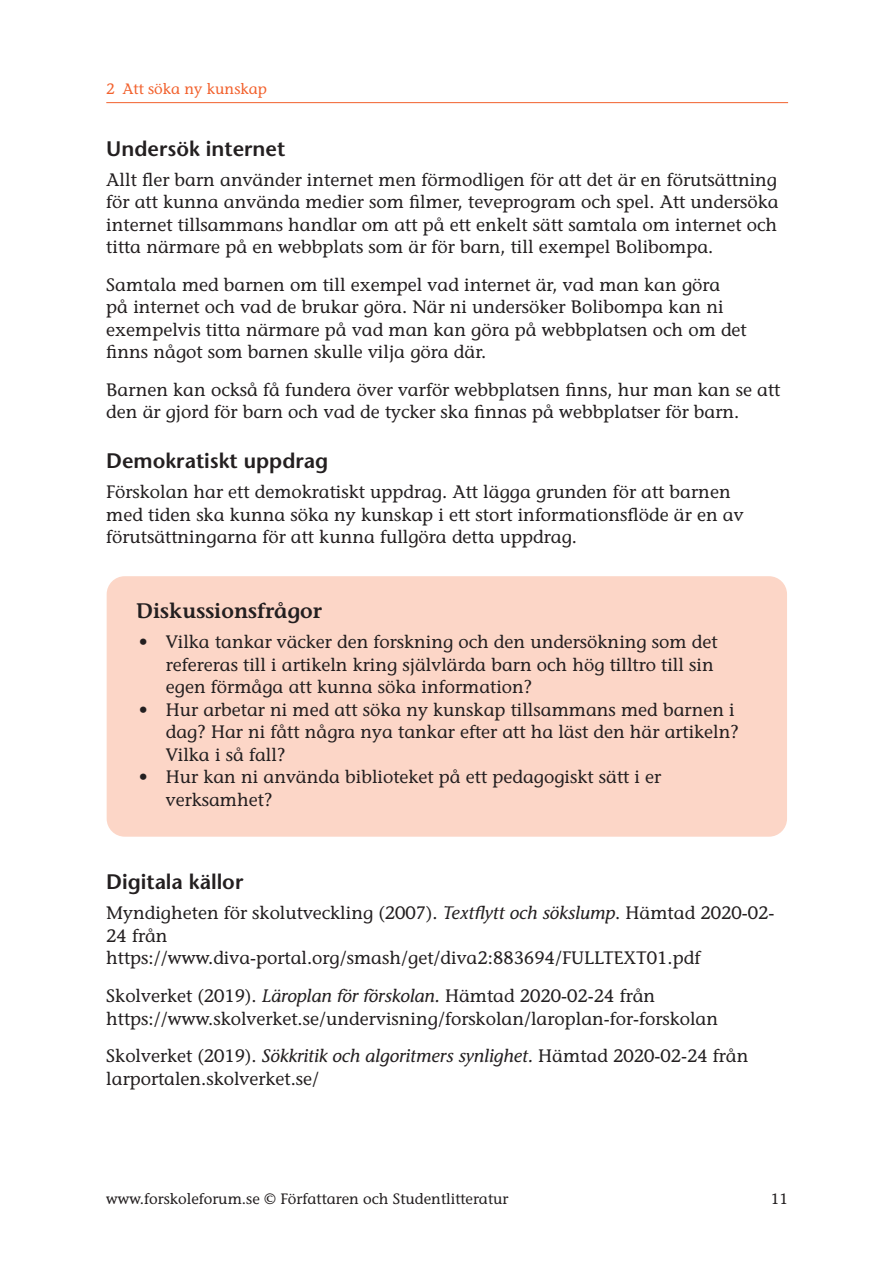
<style>
.page{position:relative;width:893px;height:1263px;background:#fff}
.page>*{position:absolute;margin:0;border:0;box-sizing:border-box;transform-origin:0 0}
.Rubrik_2{font:600 21px "Stone Sans Std";color:#231f20}
.Ruta_Rubrik{font:600 21px "Stone Informal Std";color:#231f20}
.Brödtext{font:500 18px/22.5px "Stone Informal Std";color:#231f20}
.t1{font:500 15px "Stone Informal Std";color:#231f20}
.t2{font:500 15px "Stone Informal Std";color:#f2612d}
.s1{font-style:italic}
</style>
<div class="page">
<hr style="left:106px;top:102px;width:682px;height:1px;background:#f2612d">
<div style="left:107px;top:576px;width:680px;height:261px;background:#fcd6c7;border-radius:18px"></div>
<p class="t2" style="left:106px;top:80px;width:162px">2 Att söka ny kunskap</p>
<p class="Rubrik_2" style="left:106px;top:136px;width:180px">Undersök internet</p>
<p class="Brödtext" style="left:106px;top:168px;width:674px;text-align:justify">Allt fler barn använder internet men förmodligen för att det är en förutsättning för att kunna använda medier som filmer, teveprogram och spel. Att undersöka internet tillsammans handlar om att på ett enkelt sätt samtala om internet och titta närmare på en webbplats som är för barn, till exempel Bolibompa.</p>
<p class="Brödtext" style="left:106px;top:273px;width:642px">Samtala med barnen om till exempel vad internet är, vad man kan göra på internet och vad de brukar göra. När ni undersöker Bolibompa kan ni exempelvis titta närmare på vad man kan göra på webbplatsen och om det finns något som barnen skulle vilja göra där.</p>
<p class="Brödtext" style="left:106px;top:378px;width:676px">Barnen kan också få fundera över varför webbplatsen finns, hur man kan se att den är gjord för barn och vad de tycker ska finnas på webbplatser för barn.</p>
<p class="Rubrik_2" style="left:106px;top:448px;width:223px">Demokratiskt uppdrag</p>
<p class="Brödtext" style="left:106px;top:480px;width:639px">Förskolan har ett demokratiskt uppdrag. Att lägga grunden för att barnen med tiden ska kunna söka ny kunskap i ett stort informationsflöde är en av förutsättningarna för att kunna fullgöra detta uppdrag.</p>
<p class="Ruta_Rubrik" style="left:136px;top:598px;width:188px">Diskussionsfrågor</p>
<p class="Brödtext" style="left:166px;top:631px;width:553px;text-indent:-27px">• Vilka tankar väcker den forskning och den undersökning som det refereras till i artikeln kring självlärda barn och hög tilltro till sin egen förmåga att kunna söka information?</p>
<p class="Brödtext" style="left:166px;top:698px;width:574px;text-indent:-27px">• Hur arbetar ni med att söka ny kunskap tillsammans med barnen i dag? Har ni fått några nya tankar efter att ha läst den här artikeln?<br>Vilka i så fall?</p>
<p class="Brödtext" style="left:166px;top:766px;width:497px;text-indent:-27px">• Hur kan ni använda biblioteket på ett pedagogiskt sätt i er verksamhet?</p>
<p class="Rubrik_2" style="left:106px;top:869px;width:139px">Digitala källor</p>
<p class="Brödtext" style="left:106px;top:902px;width:670px">Myndigheten för skolutveckling (2007). <span class="s1">Textflytt och sökslump</span>. Hämtad 2020-02-<br>24 från<br>https://www.diva-portal.org/smash/get/diva2:883694/FULLTEXT01.pdf</p>
<p class="Brödtext" style="left:106px;top:984px;width:613px">Skolverket (2019). <span class="s1">Läroplan för förskolan.</span> Hämtad 2020-02-24 från https://www.skolverket.se/undervisning/forskolan/laroplan-for-forskolan</p>
<p class="Brödtext" style="left:106px;top:1044px;width:644px">Skolverket (2019). <span class="s1">Sökkritik och algoritmers synlighet.</span> Hämtad 2020-02-24 från larportalen.skolverket.se/</p>
<p class="t1" style="left:106px;top:1190px;width:404px">www.forskoleforum.se © Författaren och Studentlitteratur</p>
<p class="t1" style="left:771px;top:1190px;width:19px">11</p>
</div>
